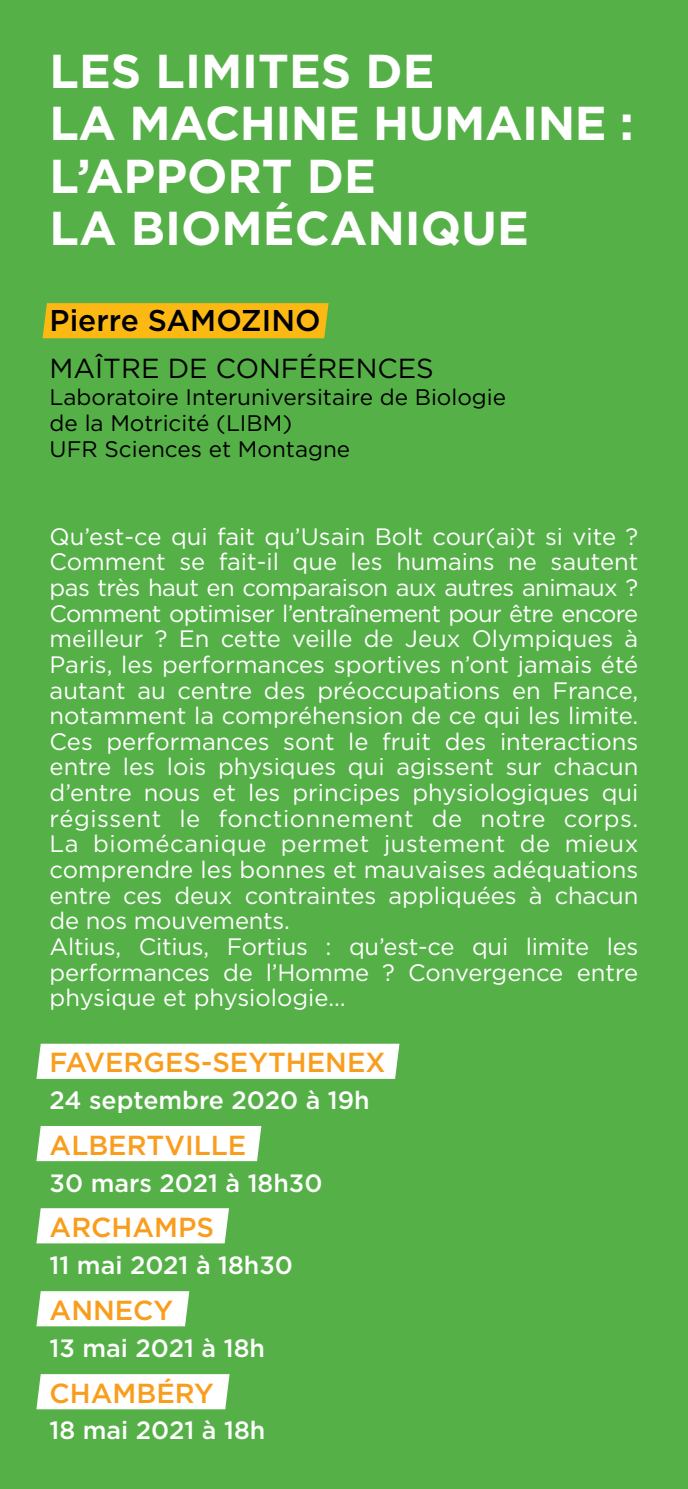
<style>
.page{position:relative;width:688px;height:1489px;background:#fff}
.page>*{position:absolute;margin:0;border:0;box-sizing:border-box;transform-origin:0 0}
.t1{font:700 47.5px/52.5px "Gotham";color:#fff}
.t2{font:500 30px "Gotham";color:#000}
.t3{font:500 27.5px "Gotham";color:#f99d1c}
.t4{font:27.5px "Gotham";color:#000}
.t5{font:500 25px "Gotham";color:#fff}
.t6{font:23.75px/25.8px "Gotham";color:#fff}
.t7{font:22.5px/26.2px "Gotham";color:#000}
</style>
<div class="page">
<div style="left:0;top:0;width:687px;height:1488px;background:#55b047"></div>
<div style="left:36px;top:1043px;width:363px;height:35px;background:#fff"></div>
<div style="left:36px;top:1126px;width:225px;height:35px;background:#fff"></div>
<div style="left:36px;top:1208px;width:193px;height:35px;background:#fff"></div>
<div style="left:36px;top:1291px;width:153px;height:35px;background:#fff"></div>
<div style="left:36px;top:1374px;width:193px;height:35px;background:#fff"></div>
<div style="left:43px;top:303px;width:285px;height:35px;background:#fdb913"></div>
<h1 class="t1" style="left:50px;top:44px;width:585px">LES LIMITES DE<br>LA MACHINE HUMAINE :<br>L’APPORT DE<br>LA BIOMÉCANIQUE</h1>
<p class="t2" style="left:50px;top:300px;width:272px">Pierre SAMOZINO</p>
<p class="t4" style="left:50px;top:350px;width:385px">MAÎTRE DE CONFÉRENCES</p>
<p class="t7" style="left:50px;top:383px;width:458px">Laboratoire Interuniversitaire de Biologie de la Motricité (LIBM)<br>UFR Sciences et Montagne</p>
<p class="t6" style="left:50px;top:523px;width:590px">Qu’est-ce qui fait qu’Usain Bolt cour(ai)t si vite ?<br>Comment se fait-il que les humains ne sautent pas très haut en comparaison aux autres animaux ?<br>Comment optimiser l’entraînement pour être encore meilleur ? En cette veille de Jeux Olympiques à Paris, les performances sportives n’ont jamais été autant au centre des préoccupations en France, notamment la compréhension de ce qui les limite.<br>Ces performances sont le fruit des interactions entre les lois physiques qui agissent sur chacun d’entre nous et les principes physiologiques qui régissent le fonctionnement de notre corps.<br>La biomécanique permet justement de mieux comprendre les bonnes et mauvaises adéquations entre ces deux contraintes appliquées à chacun de nos mouvements.<br>Altius, Citius, Fortius : qu’est-ce qui limite les performances de l’Homme ? Convergence entre physique et physiologie…</p>
<p class="t3" style="left:50px;top:1044px;width:337px">FAVERGES-SEYTHENEX</p>
<p class="t5" style="left:50px;top:1083px;width:321px">24 septembre 2020 à 19h</p>
<p class="t3" style="left:50px;top:1126px;width:198px">ALBERTVILLE</p>
<p class="t5" style="left:50px;top:1166px;width:274px">30 mars 2021 à 18h30</p>
<p class="t3" style="left:50px;top:1208px;width:166px">ARCHAMPS</p>
<p class="t5" style="left:50px;top:1248px;width:245px">11 mai 2021 à 18h30</p>
<p class="t3" style="left:50px;top:1291px;width:125px">ANNECY</p>
<p class="t5" style="left:50px;top:1331px;width:217px">13 mai 2021 à 18h</p>
<p class="t3" style="left:50px;top:1374px;width:165px">CHAMBÉRY</p>
<p class="t5" style="left:50px;top:1413px;width:217px">18 mai 2021 à 18h</p>
</div>
